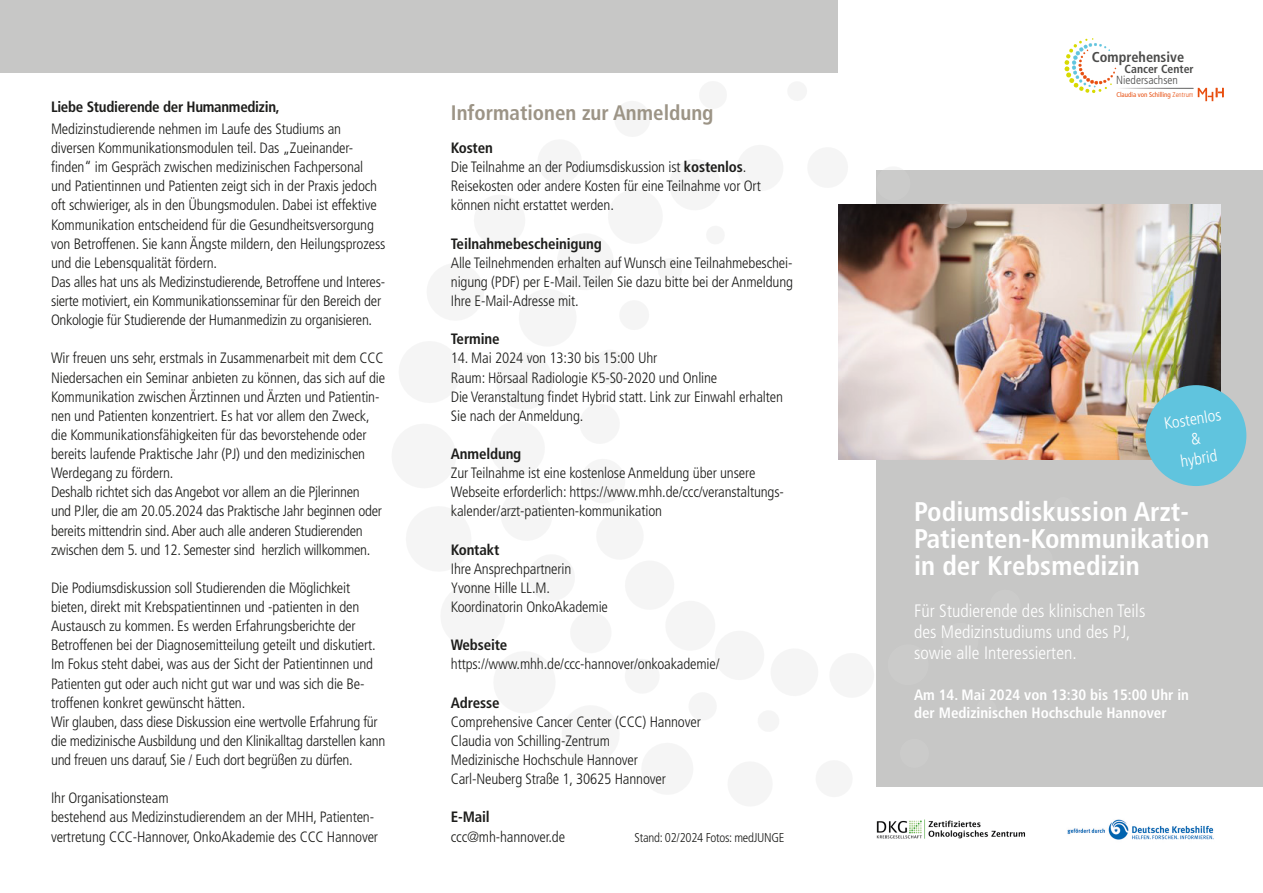
<style>
.page{position:relative;width:1263px;height:893px;background:#fff}
.page>*{position:absolute;margin:0;border:0;box-sizing:border-box;transform-origin:0 0}
.t1{font:700 condensed 27px/27px "Frutiger LT Std";letter-spacing:.005em;color:#fff}
.t2{font:700 condensed 21px "Frutiger LT Std";color:#9c9486}
.t3{font:300 condensed 18px/21px "Frutiger LT Std";letter-spacing:.005em;color:#fff}
.t4{font:300 condensed 16.5px/19.8px "Frutiger LT Std";color:#fff;text-align:center}
.t5{font:300 condensed 15px/19.2px "Frutiger LT Std";letter-spacing:-.01em;color:#1d1d1b}
.t6{font:700 condensed 15px "Frutiger LT Std";letter-spacing:-.01em;color:#1d1d1b}
.t7{font:700 condensed 15px/18px "Frutiger LT Std";color:#fff}
.t8{font:700 condensed 14.25px "Frutiger LT";color:#4b4b4a}
.t9{font:300 condensed 12.75px "Frutiger LT Std";letter-spacing:-.02em;color:#1d1d1b}
.t10{font:300 condensed 11.7px "Frutiger LT";color:#4b4b4a}
.t11{font:700 condensed 11.7px "Frutiger LT";color:#4b4b4a}
.t12{font:condensed 6.9px "Frutiger LT Std";color:#e84e0f}
.s1{font-weight:700}
.s2{font-weight:300}
</style>
<div class="page">
<svg style="left:1116px;top:88px;width:78px;height:1px"></svg>
<svg style="left:1198px;top:88px;width:26px;height:13px"></svg>
<img style="left:876px;top:819px;width:149px;height:20px">
<img style="left:1067px;top:819px;width:147px;height:21px">
<div style="left:876px;top:170px;width:387px;height:617px;background:#c7c7c6"></div>
<img style="left:1116px;top:204px;width:105px;height:255px">
<div style="left:1145px;top:385px;width:101px;height:101px;background:#60c4de;border-radius:50%"></div>
<svg style="left:388px;top:38px;width:728px;height:422px"></svg>
<div style="left:0;top:0;width:838px;height:72px;background:#c7c7c6"></div>
<p class="t6" style="left:51px;top:97px;width:230px">Liebe Studierende der Humanmedizin,</p>
<p class="t5" style="left:51px;top:119px;width:336px">Medizinstudierende nehmen im Laufe des Studiums an diversen Kommunikationsmodulen teil. Das „Zueinander&shy;finden“ im Gespräch zwischen medizinischen Fachpersonal und Patientinnen und Patienten zeigt sich in der Praxis jedoch oft schwieriger, als in den Übungsmodulen. Dabei ist effektive Kommunikation entscheidend für die Gesundheitsversorgung von Betroffenen. Sie kann Ängste mildern, den Heilungsprozess und die Lebensqualität fördern.</p>
<p class="t5" style="left:51px;top:272px;width:336px">Das alles hat uns als Medizinstudierende, Betroffene und Interes&shy;sierte motiviert, ein Kommunikationsseminar für den Bereich der<br>Onkologie für Studierende der Humanmedizin zu organisieren.</p>
<p class="t5" style="left:51px;top:349px;width:336px">Wir freuen uns sehr, erstmals in Zusammenarbeit mit dem CCC Niedersachen ein Seminar anbieten zu können, das sich auf die Kommunikation zwischen Ärztinnen und Ärzten und Patientin&shy;nen und Patienten konzentriert. Es hat vor allem den Zweck, die Kommunikationsfähigkeiten für das bevorstehende oder bereits laufende Praktische Jahr (PJ) und den medizinischen Werdegang zu fördern.</p>
<p class="t5" style="left:51px;top:483px;width:333px">Deshalb richtet sich das Angebot vor allem an die Pjlerinnen und PJler, die am 20.05.2024 das Praktische Jahr beginnen oder bereits mittendrin sind. Aber auch alle anderen Studierenden zwischen dem 5. und 12. Semester sind herzlich willkommen.</p>
<p class="t5" style="left:51px;top:578px;width:326px">Die Podiumsdiskussion soll Studierenden die Möglichkeit bieten, direkt mit Krebspatientinnen und -patienten in den Austausch zu kommen. Es werden Erfahrungsberichte der Betroffenen bei der Diagnosemitteilung geteilt und diskutiert.<br>Im Fokus steht dabei, was aus der Sicht der Patientinnen und Patienten gut oder auch nicht gut war und was sich die Be&shy;troffenen konkret gewünscht hätten.</p>
<p class="t5" style="left:51px;top:712px;width:336px">Wir glauben, dass diese Diskussion eine wertvolle Erfahrung für die medizinische Ausbildung und den Klinikalltag darstellen kann und freuen uns darauf, Sie / Euch dort begrüßen zu dürfen.</p>
<p class="t5" style="left:51px;top:789px;width:119px">Ihr Organisationsteam</p>
<p class="t5" style="left:51px;top:808px;width:329px">bestehend aus Medizinstudierendem an der MHH, Patienten&shy;vertretung CCC-Hannover, OnkoAkademie des CCC Hannover</p>
<p class="t2" style="left:451px;top:100px;width:264px">Informationen zur Anmeldung</p>
<p class="t6" style="left:451px;top:139px;width:44px">Kosten</p>
<p class="t5" style="left:451px;top:158px;width:311px">Die Teilnahme an der Podiumsdiskussion ist <span class="s1">kostenlos</span>.<br>Reisekosten oder andere Kosten für eine Teilnahme vor Ort können nicht erstattet werden.</p>
<p class="t6" style="left:451px;top:235px;width:152px">Teilnahmebescheinigung</p>
<p class="t5" style="left:451px;top:253px;width:344px;text-align:justify">Alle Teilnehmenden erhalten auf Wunsch eine Teilnahmebeschei&shy;nigung (PDF) per E-Mail. Teilen Sie dazu bitte bei der Anmeldung Ihre E-Mail-Adresse mit.</p>
<p class="t6" style="left:451px;top:330px;width:50px">Termine</p>
<p class="t5" style="left:451px;top:349px;width:208px">14. Mai 2024 von 13:30 bis 15:00 Uhr</p>
<p class="t5" style="left:451px;top:368px;width:268px">Raum: Hörsaal Radiologie K5-S0-2020 und Online</p>
<p class="t5" style="left:451px;top:387px;width:334px">Die Veranstaltung findet Hybrid statt. Link zur Einwahl erhalten<br>Sie nach der Anmeldung.</p>
<p class="t6" style="left:451px;top:445px;width:72px">Anmeldung</p>
<p class="t5" style="left:451px;top:464px;width:333px">Zur Teilnahme ist eine kostenlose Anmeldung über unsere<br>Webseite erforderlich: https://www.mhh.de/ccc/veranstaltungs&shy;kalender/arzt-patienten-kommunikation</p>
<p class="t6" style="left:451px;top:541px;width:50px">Kontakt</p>
<p class="t5" style="left:451px;top:559px;width:122px">Ihre Ansprechpartnerin</p>
<p class="t5" style="left:451px;top:578px;width:101px">Yvonne Hille LL.M.</p>
<p class="t5" style="left:451px;top:597px;width:159px">Koordinatorin OnkoAkademie</p>
<p class="t6" style="left:451px;top:636px;width:58px">Webseite</p>
<p class="t5" style="left:451px;top:655px;width:270px">https://www.mhh.de/ccc-hannover/onkoakademie/</p>
<p class="t6" style="left:451px;top:694px;width:50px">Adresse</p>
<p class="t5" style="left:451px;top:712px;width:252px">Comprehensive Cancer Center (CCC) Hannover</p>
<p class="t5" style="left:451px;top:731px;width:161px">Claudia von Schilling-Zentrum</p>
<p class="t5" style="left:451px;top:750px;width:217px">Medizinische Hochschule Hannover<br>Carl-Neuberg Straße 1, 30625 Hannover</p>
<p class="t6" style="left:451px;top:808px;width:40px">E-Mail</p>
<p class="t5" style="left:451px;top:827px;width:116px">ccc@mh-hannover.de</p>
<p class="t9" style="left:634px;top:830px;width:151px">Stand: 02/2024 Fotos: medJUNGE</p>
<p class="t8" style="left:1092px;top:49px;width:94px">Comprehensive</p>
<p class="t10" style="left:1116px;top:73px;width:63px">Niedersachsen</p>
<p class="t11" style="left:1124px;top:62px;width:71px">Cancer Center</p>
<p class="t12" style="left:1116px;top:91px;width:79px">Claudia von Schilling <span class="s2">Zentrum</span></p>
<p class="t4" style="left:1163px;top:414px;width:59px;rotate:-9deg">Kostenlos &amp;</p>
<p class="t4" style="left:1179px;top:451px;width:38px;rotate:-9deg">hybrid</p>
<p class="t1" style="left:914px;top:498px;width:297px">Podiumsdiskussion Arzt-<br>Patienten-Kommunikation in der Krebsmedizin</p>
<p class="t3" style="left:914px;top:600px;width:233px">Für Studierende des klinischen Teils des Medizinstudiums und des PJ, sowie alle Interessierten.</p>
<p class="t7" style="left:914px;top:686px;width:276px">Am 14. Mai 2024 von 13:30 bis 15:00 Uhr in der Medizinischen Hochschule Hannover</p>
</div>
